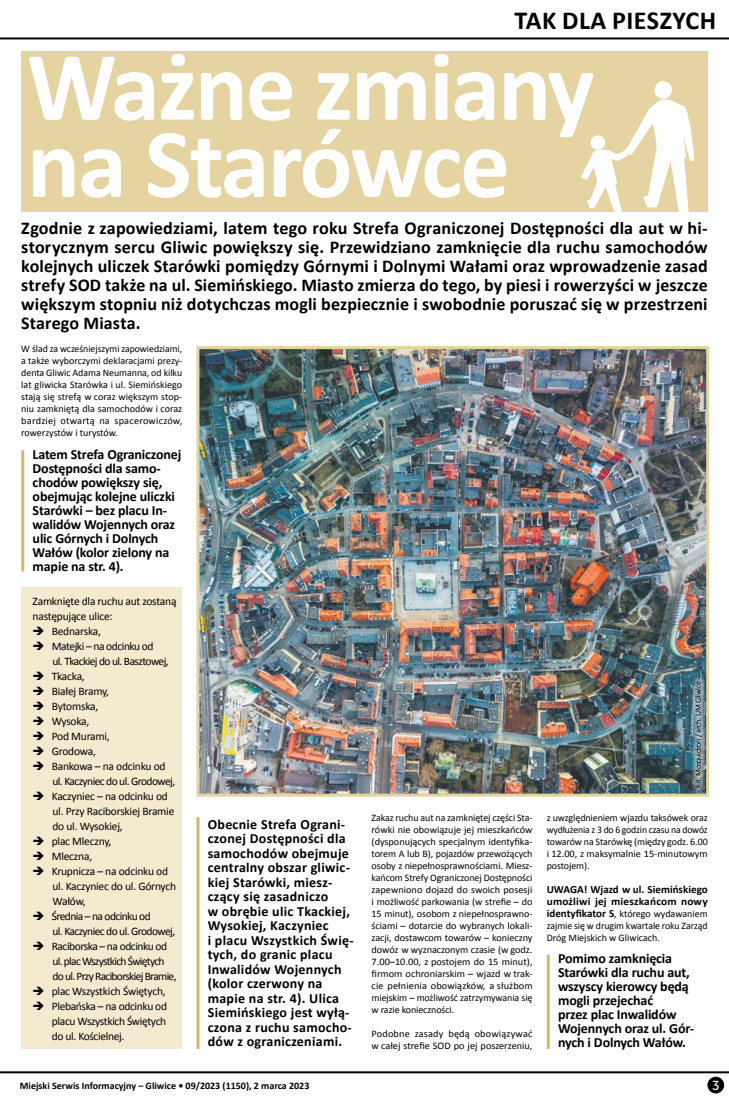
<style>
.page{position:relative;width:729px;height:1098px;background:#fff}
.page>*{position:absolute;margin:0;border:0;box-sizing:border-box;transform-origin:0 0}
.t1{font:700 99px/77px "Calibri";letter-spacing:-.02em;color:#fff}
.t2{font:700 26px "Calibri";letter-spacing:.02em;color:#000}
.t3{font:700 18px/19px "Calibri";letter-spacing:.005em;color:#000;text-align:justify}
.t4{font:700 14px/14.5px "Calibri";letter-spacing:.02em;color:#000}
.t5{font:700 14px/14px "Calibri";letter-spacing:-.01em;color:#000}
.t6{font:13px "Museo Sans 500";color:#fff}
.t7{font:11.5px/15px "Calibri";letter-spacing:-.03em;color:#000}
.t8{font:11.5px/15px "Calibri";letter-spacing:-.05em;color:#000}
.t9{font:11.5px/15px "Calibri";letter-spacing:-.06em;color:#000}
.t10{font:700 11px/12px "Calibri";letter-spacing:.005em;color:#000}
.t11{font:10px/12px "Calibri";letter-spacing:-.005em;color:#000;text-align:justify}
.t12{font:700 10px "Calibri";color:#000}
.t13{font:8px "Calibri";letter-spacing:-.03em;color:#000}
.s1{font-weight:700;font-size:11px}
</style>
<div class="page">
<hr style="left:0;top:37px;width:729px;height:2px;background:#000">
<hr style="left:0;top:1070px;width:729px;height:2px;background:#000">
<div style="left:707px;top:1076px;width:17px;height:16px;background:#000;border-radius:50%"></div>
<div style="left:21px;top:51px;width:686px;height:161px;background:#e5d4a1"></div>
<hr style="left:196px;top:816px;width:3px;height:232px;background:#d8b66c">
<hr style="left:546px;top:954px;width:3px;height:94px;background:#d8b66c">
<hr style="left:21px;top:450px;width:3px;height:121px;background:#d8b66c">
<img style="left:200px;top:350px;width:505px;height:442px">
<div style="left:196px;top:346px;width:513px;height:450px;border:3px solid #e5d4a1"></div>
<div style="left:688px;top:675px;width:20px;height:118px;background:#fff;opacity:.75"></div>
<div style="left:21px;top:587px;width:161px;height:461px;background:#f3ead0"></div>
<svg style="left:581px;top:81px;width:112px;height:131px"></svg>
<h2 class="t2" style="left:514px;top:4px;width:203px">TAK DLA PIESZYCH</h2>
<h1 class="t1" style="left:27px;top:48px;width:569px">Ważne zmiany na Starówce</h1>
<p class="t3" style="left:21px;top:219px;width:687px">Zgodnie z zapowiedziami, latem tego roku Strefa Ograniczonej Dostępności dla aut w hi&shy;storycznym sercu Gliwic powiększy się. Przewidziano zamknięcie dla ruchu samochodów kolejnych uliczek Starówki pomiędzy Górnymi i Dolnymi Wałami oraz wprowadzenie zasad strefy SOD także na ul. Siemińskiego. Miasto zmierza do tego, by piesi i rowerzyści w jeszcze większym stopniu niż dotychczas mogli bezpiecznie i swobodnie poruszać się w przestrzeni Starego Miasta.</p>
<p class="t11" style="left:21px;top:343px;width:162px">W ślad za wcześniejszymi zapowiedziami, a także wyborczymi deklaracjami prezy&shy;denta Gliwic Adama Neumanna, od kilku lat gliwicka Starówka i ul. Siemińskiego stają się strefą w coraz większym stop&shy;niu zamkniętą dla samochodów i coraz bardziej otwartą na spacerowiczów, rowerzystów i turystów.</p>
<h3 class="t5" style="left:33px;top:447px;width:150px">Latem Strefa Ograniczonej<br>Dostępności dla samo&shy;chodów powiększy się, obejmując kolejne uliczki<br>Starówki – bez placu In&shy;walidów Wojennych oraz ulic Górnych i Dolnych<br>Wałów (kolor zielony na mapie na str. 4).</h3>
<p class="t7" style="left:33px;top:593px;width:145px">Zamknięte dla ruchu aut zostaną następujące ulice:</p>
<p class="t7" style="left:33px;top:623px;width:70px">➔ Bednarska,</p>
<p class="t8" style="left:52px;top:638px;width:118px;text-indent:-20px">➔ Matejki – na odcinku od<br>ul. Tkackiej do ul. Basztowej,</p>
<p class="t7" style="left:33px;top:668px;width:54px">➔ Tkacka,</p>
<p class="t7" style="left:33px;top:683px;width:78px">➔ Białej Bramy,</p>
<p class="t7" style="left:33px;top:698px;width:67px">➔ Bytomska,</p>
<p class="t7" style="left:33px;top:713px;width:58px">➔ Wysoka,</p>
<p class="t7" style="left:33px;top:728px;width:79px">➔ Pod Murami,</p>
<p class="t7" style="left:33px;top:743px;width:65px">➔ Grodowa,</p>
<p class="t8" style="left:52px;top:758px;width:124px;text-indent:-20px">➔ Bankowa – na odcinku od ul. Kaczyniec do ul. Grodowej,</p>
<p class="t7" style="left:52px;top:788px;width:123px;text-indent:-20px">➔ Kaczyniec – na odcinku od ul. Przy Raciborskiej Bramie do ul. Wysokiej,</p>
<p class="t7" style="left:33px;top:833px;width:80px">➔ plac Mleczny,</p>
<p class="t7" style="left:33px;top:848px;width:61px">➔ Mleczna,</p>
<p class="t7" style="left:52px;top:863px;width:125px;text-indent:-20px">➔ Krupnicza – na odcinku od ul. Kaczyniec do ul. Górnych<br>Wałów,</p>
<p class="t8" style="left:52px;top:908px;width:124px;text-indent:-20px">➔ Średnia – na odcinku od<br>ul. Kaczyniec do ul. Grodowej,</p>
<p class="t9" style="left:52px;top:938px;width:125px;text-indent:-20px">➔ Raciborska – na odcinku od ul. plac Wszystkich Świętych do ul. Przy Raciborskiej Bramie,</p>
<p class="t7" style="left:33px;top:983px;width:135px">➔ plac Wszystkich Świętych,</p>
<p class="t7" style="left:52px;top:998px;width:117px;text-align:justify;text-indent:-19px">➔ Plebańska – na odcinku od placu Wszystkich Świętych do ul. Kościelnej.</p>
<p class="t4" style="left:208px;top:816px;width:147px">Obecnie Strefa Ograni&shy;czonej Dostępności dla samochodów obejmuje centralny obszar gliwic&shy;kiej Starówki, miesz&shy;czący się zasadniczo<br>w obrębie ulic Tkackiej,<br>Wysokiej, Kaczyniec<br>i placu Wszystkich Świę&shy;tych, do granic placu<br>Inwalidów Wojennych (kolor czerwony na mapie na str. 4). Ulica<br>Siemińskiego jest wyłą&shy;czona z ruchu samocho&shy;dów z ograniczeniami.</p>
<p class="t11" style="left:371px;top:811px;width:162px">Zakaz ruchu aut na zamkniętej części Sta&shy;rówki nie obowiązuje jej mieszkańców (dysponujących specjalnym identyfika&shy;torem A lub B), pojazdów przewożących osoby z niepełnosprawnościami. Miesz&shy;kańcom Strefy Ograniczonej Dostępności zapewniono dojazd do swoich posesji i możliwość parkowania (w strefie – do 15 minut), osobom z niepełnosprawno&shy;ściami – dotarcie do wybranych lokali&shy;zacji, dostawcom towarów – konieczny dowóz w wyznaczonym czasie (w godz.<br>7.00–10.00, z postojem do 15 minut), firmom ochroniarskim – wjazd w trak&shy;cie pełnienia obowiązków, a służbom miejskim – możliwość zatrzymywania się w razie konieczności.</p>
<p class="t11" style="left:371px;top:1027px;width:162px">Podobne zasady będą obowiązywać w całej strefie SOD po jej poszerzeniu,</p>
<p class="t13" style="left:693px;top:787px;width:108px;rotate:-90deg">fot. Mosquidron / arch. UM Gliwice</p>
<p class="t11" style="left:546px;top:811px;width:162px">z uwzględnieniem wjazdu taksówek oraz wydłużenia z 3 do 6 godzin czasu na dowóz towarów na Starówkę (między godz. 6.00 i 12.00, z maksymalnie 15-minutowym postojem).</p>
<p class="t10" style="left:546px;top:882px;width:162px">UWAGA! Wjazd w ul. Siemińskiego umożliwi jej mieszkańcom nowy</p>
<p class="t11" style="left:546px;top:907px;width:162px"><span class="s1">identyfikator S</span>, którego wydawaniem zajmie się w drugim kwartale roku Zarząd Dróg Miejskich w Gliwicach.</p>
<h3 class="t5" style="left:558px;top:951px;width:138px">Pomimo zamknięcia<br>Starówki dla ruchu aut, wszyscy kierowcy będą mogli przejechać<br>przez plac Inwalidów<br>Wojennych oraz ul. Gór&shy;nych i Dolnych Wałów.</h3>
<p class="t12" style="left:20px;top:1079px;width:291px">Miejski Serwis Informacyjny – Gliwice • 09/2023 (1150), 2 marca 2023</p>
<h3 class="t6" style="left:712px;top:1077px;width:9px">3</h3>
</div>
